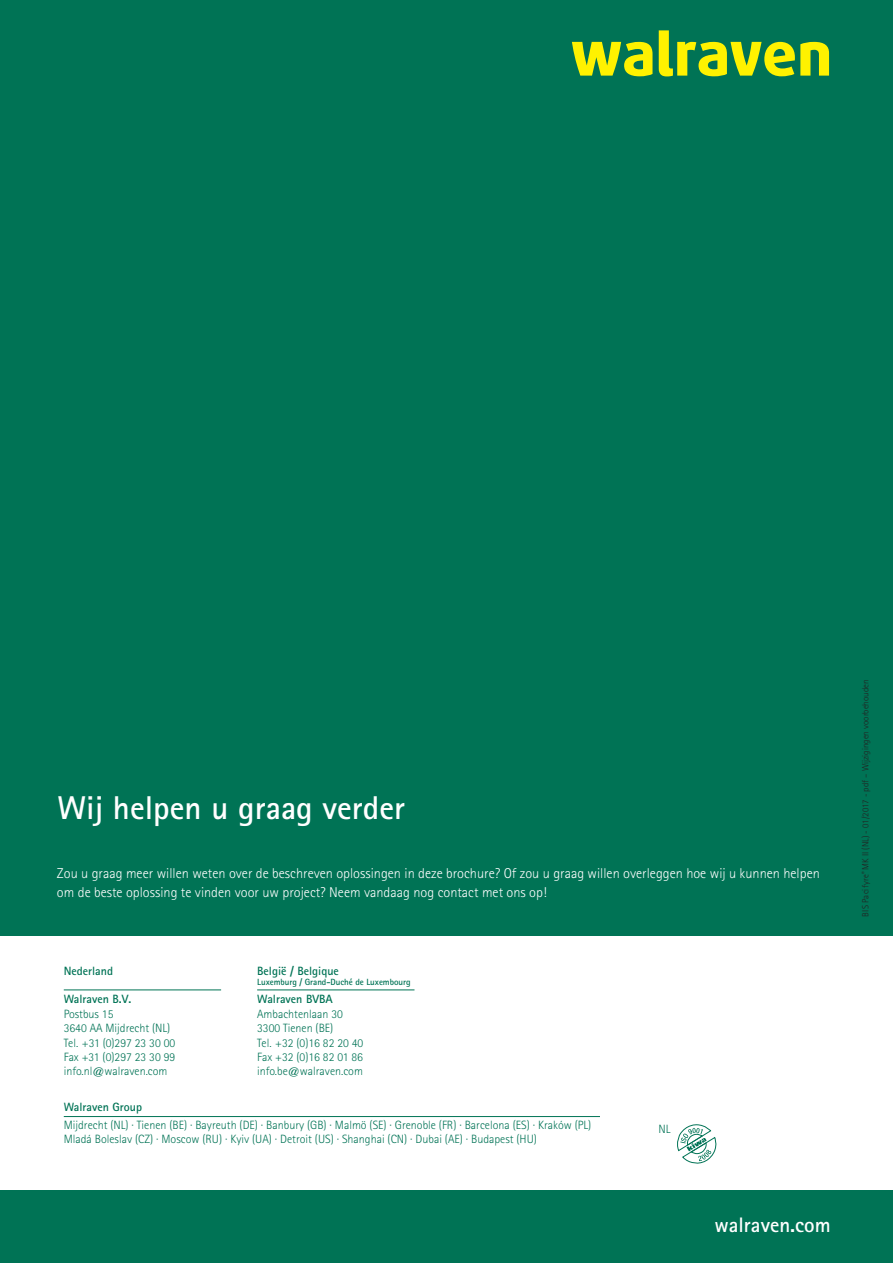
<style>
.page{position:relative;width:893px;height:1263px;background:#007355}
.page>*{position:absolute;margin:0;border:0;box-sizing:border-box;transform-origin:0 0}
.t1{font:700 33px "Rotis Sans Serif Std";color:#fff}
.t2{font:700 21px "Rotis Sans Serif Pro Cyr";color:#fff}
.t3{font:300 14.25px/19.5px "Rotis Sans Serif Std";color:#fff}
.t4{font:300 12px/14.4px "Rotis Sans Serif Std";color:#007355}
.t5{font:700 12px "Rotis Sans Serif Std";color:#007355}
.t6{font:300 9px "Rotis Sans Serif Std";color:#231f20}
.t7{font:700 9px "Rotis Sans Serif Std";letter-spacing:-.005em;color:#007355}
.s1{color:#fff}
</style>
<div class="page">
<div style="left:0;top:936px;width:893px;height:254px;background:#fff"></div>
<svg style="left:659px;top:30px;width:170px;height:46px"></svg>
<svg style="left:572px;top:42px;width:80px;height:34px"></svg>
<hr style="left:64px;top:1116px;width:536px;height:1px;background:#007355">
<svg style="left:677px;top:1124px;width:39px;height:39px"></svg>
<hr style="left:64px;top:989px;width:157px;height:1px;background:#007355">
<hr style="left:257px;top:989px;width:157px;height:1px;background:#007355">
<h1 class="t1" style="left:57px;top:796px;width:349px">Wij helpen u graag verder</h1>
<p class="t3" style="left:57px;top:864px;width:764px">Zou u graag meer willen weten over de beschreven oplossingen in deze brochure? Of zou u graag willen overleggen hoe wij u kunnen helpen om de beste oplossing te vinden voor uw project? Neem vandaag nog contact met ons op!</p>
<p class="t5" style="left:64px;top:966px;width:51px">Nederland</p>
<p class="t5" style="left:64px;top:995px;width:69px">Walraven B.V.</p>
<p class="t4" style="left:64px;top:1008px;width:113px">Postbus 15<br>3640 AA Mijdrecht (NL)<br>Tel. +31 (0)297 23 30 00<br>Fax +31 (0)297 23 30 99 info.nl@walraven.com</p>
<p class="t5" style="left:257px;top:966px;width:83px">België / Belgique</p>
<p class="t7" style="left:257px;top:979px;width:155px">Luxemburg / Grand-Duché de Luxembourg</p>
<p class="t5" style="left:257px;top:995px;width:77px">Walraven BVBA</p>
<p class="t4" style="left:257px;top:1008px;width:108px">Ambachtenlaan 30<br>3300 Tienen (BE)<br>Tel. +32 (0)16 82 20 40<br>Fax +32 (0)16 82 01 86 info.be@walraven.com</p>
<p class="t5" style="left:64px;top:1102px;width:80px">Walraven Group</p>
<p class="t4" style="left:64px;top:1119px;width:529px">Mijdrecht (NL) · Tienen (BE) · Bayreuth (DE) · Banbury (GB) · Malmö (SE) · Grenoble (FR) · Barcelona (ES) · Kraków (PL)<br>Mladá Boleslav (CZ) · Moscow (RU) · Kyiv (UA) · Detroit (US) · Shanghai (CN) · Dubai (AE) · Budapest (HU)</p>
<p class="t4" style="left:658px;top:1123px;width:16px">NL<span class="s1">:</span></p>
<h2 class="t2" style="left:714px;top:1217px;width:118px">walraven.com</h2>
<p class="t6" style="left:862px;top:917px;width:239px;rotate:-90deg">BIS Pacifyre<sup>®</sup> MK II (NL) - 01/2017 - pdf – Wijzigingen voorbehouden</p>
</div>
